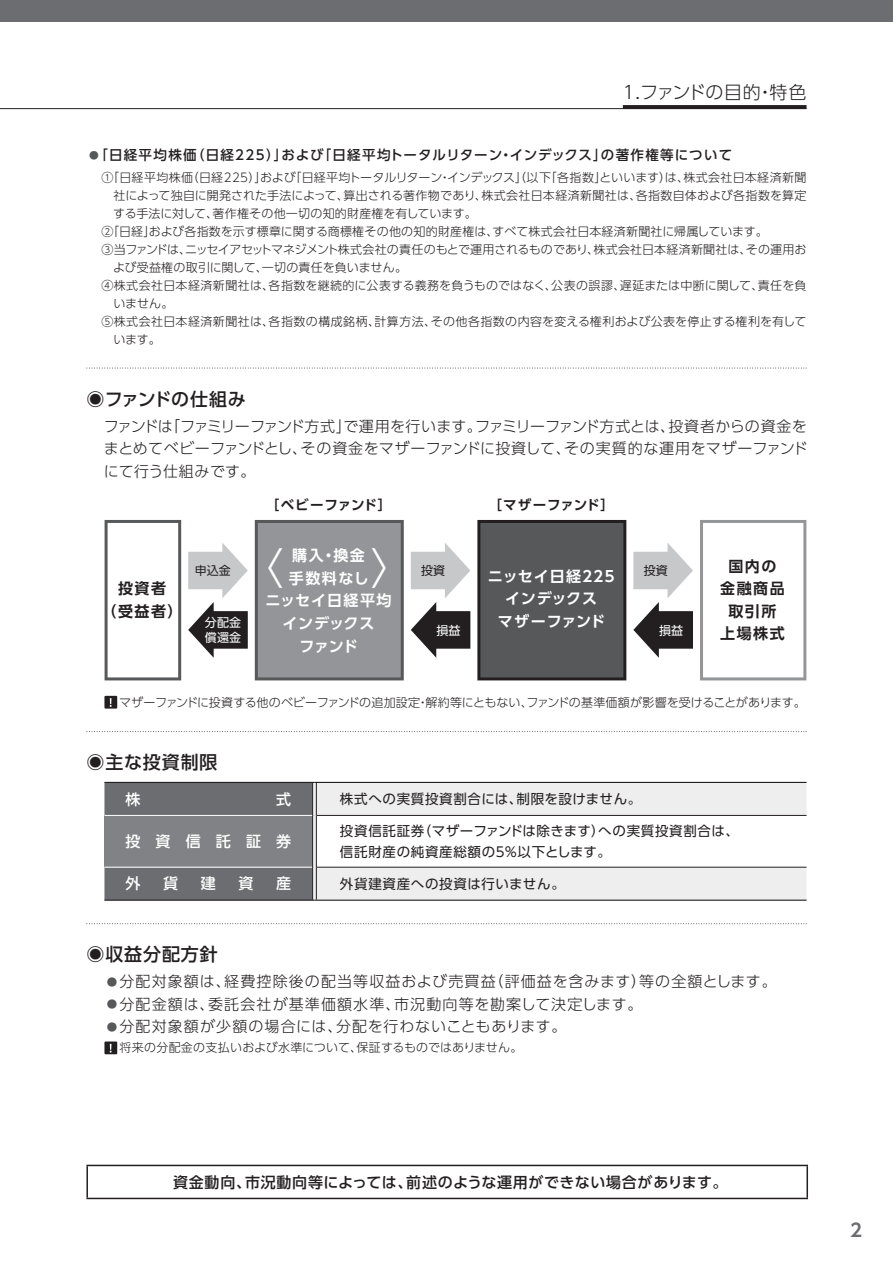
<style>
.page{position:relative;width:893px;height:1263px;background:#fff}
.page>*{position:absolute;margin:0;border:0;box-sizing:border-box;transform-origin:0 0}
.t1{font:300 42px "UD Shin Go Pro";color:#fff}
.t2{font:500 18px "UD Shin Go Pro";letter-spacing:.05em;color:#231f20}
.t3{font:300 18px "UD Shin Go Pro";letter-spacing:-.025em;color:#231f20}
.t4{font:500 18px "UD Shin Go Pro";letter-spacing:-.01em;color:#231f20}
.t5{font:700 18px "UD Shin Go Pro De";color:#6c6d70}
.t6{font:300 15px/22.5px "UD Shin Go Pro";letter-spacing:.06em;color:#231f20;text-align:justify}
.t7{font:500 15px "UD Shin Go Pro";letter-spacing:.045em;color:#231f20}
.t8{font:700 15px/22.5px "UD Shin Go Pro De";letter-spacing:.05em;color:#fff;text-align:center}
.t9{font:700 15px/22.5px "UD Shin Go Pro De";letter-spacing:.1em;color:#231f20;text-align:center}
.t10{font:700 15px/22.5px "UD Shin Go Pro De";letter-spacing:-.005em;color:#fff;text-align:center}
.t11{font:500 15px "UD Shin Go Pro";letter-spacing:1.01em;color:#fff}
.t12{font:13.5px/20.2px "UD Shin Go Pro";letter-spacing:.05em;color:#231f20}
.t13{font:500 13.5px "UD Shin Go Pro";letter-spacing:.09em;color:#231f20}
.t14{font:700 13.5px "UD Shin Go Pro De";letter-spacing:.025em;color:#231f20}
.t15{font:300 12px "UD Shin Go Pro";letter-spacing:.015em;color:#231f20}
.t16{font:300 12px "UD Shin Go Pro";letter-spacing:-.01em;color:#231f20}
.t17{font:300 12px "UD Shin Go Pro";letter-spacing:.035em;color:#231f20}
.t18{font:12px/15px "UD Shin Go Pro";color:#fff}
.t19{font:12px "UD Shin Go Pro";color:#231f20}
.s1{font-size:9.75px;color:#57585a}
.s2{font-size:10.5px;color:#57585a}
</style>
<div class="page">
<div style="left:0;top:0;width:893px;height:21px;background:#6c6d70"></div>
<svg style="left:87px;top:368px;width:720px;height:1px"></svg>
<svg style="left:188px;top:543px;width:60px;height:115px"></svg>
<svg style="left:411px;top:543px;width:59px;height:115px"></svg>
<svg style="left:633px;top:543px;width:60px;height:115px"></svg>
<svg style="left:700px;top:520px;width:106px;height:160px"></svg>
<svg style="left:105px;top:520px;width:76px;height:160px"></svg>
<svg style="left:477px;top:520px;width:149px;height:160px;background:#535456"></svg>
<svg style="left:255px;top:520px;width:149px;height:160px;background:#8e9093"></svg>
<div style="left:104px;top:696px;width:13px;height:13px;background:#231f20"></div>
<svg style="left:110px;top:698px;width:2px;height:9px"></svg>
<svg style="left:87px;top:731px;width:720px;height:1px"></svg>
<div style="left:104px;top:783px;width:208px;height:117px;background:#6c6d70"></div>
<svg style="left:317px;top:783px;width:489px;height:117px;fill:#eeeeef"></svg>
<div style="left:104px;top:815px;width:210px;height:52px;background:#808285"></div>
<svg style="left:313px;top:783px;width:3px;height:32px"></svg>
<svg style="left:313px;top:815px;width:3px;height:52px"></svg>
<svg style="left:313px;top:867px;width:3px;height:33px"></svg>
<hr style="left:317px;top:815px;width:489px;height:1px;background:#231f20">
<hr style="left:317px;top:867px;width:489px;height:1px;background:#231f20">
<hr style="left:104px;top:815px;width:208px;height:1px;background:#fff">
<hr style="left:104px;top:867px;width:208px;height:1px;background:#fff">
<hr style="left:312px;top:783px;width:1px;height:32px;background:#231f20">
<hr style="left:316px;top:783px;width:1px;height:32px;background:#231f20">
<hr style="left:312px;top:815px;width:1px;height:52px;background:#231f20">
<hr style="left:316px;top:815px;width:1px;height:52px;background:#231f20">
<hr style="left:312px;top:867px;width:1px;height:33px;background:#231f20">
<hr style="left:316px;top:867px;width:1px;height:33px;background:#231f20">
<hr style="left:104px;top:782px;width:210px;height:1px;background:#231f20">
<hr style="left:314px;top:782px;width:492px;height:1px;background:#231f20">
<hr style="left:104px;top:900px;width:210px;height:1px;background:#231f20">
<hr style="left:314px;top:900px;width:492px;height:1px;background:#231f20">
<svg style="left:87px;top:923px;width:720px;height:1px"></svg>
<div style="left:104px;top:1041px;width:13px;height:13px;background:#231f20"></div>
<svg style="left:110px;top:1044px;width:2px;height:8px"></svg>
<hr style="left:86px;top:1165px;width:722px;height:1px;background:#231f20">
<hr style="left:86px;top:1166px;width:2px;height:32px;background:#231f20">
<hr style="left:806px;top:1166px;width:2px;height:32px;background:#231f20">
<hr style="left:86px;top:1198px;width:722px;height:1px;background:#231f20">
<hr style="left:0;top:108px;width:806px;height:1px;background:#231f20">
<div style="left:623px;top:105px;width:183px;height:4px;border:2px solid #231f20"></div>
<h2 class="t3" style="left:623px;top:78px;width:185px">1.ファンドの目的・特色</h2>
<p class="t13" style="left:89px;top:144px;width:645px"><span class="s1">●</span>「日経平均株価（日経225）」および「日経平均トータルリターン・インデックス」の著作権等について</p>
<p class="t15" style="left:101px;top:167px;width:706px">①「日経平均株価（日経225）」および「日経平均トータルリターン・インデックス」（以下「各指数」といいます）は、株式会社日本経済新聞</p>
<p class="t15" style="left:113px;top:185px;width:695px">社によって独自に開発された手法によって、算出される著作物であり、株式会社日本経済新聞社は、各指数自体および各指数を算定</p>
<p class="t15" style="left:113px;top:203px;width:365px">する手法に対して、著作権その他一切の知的財産権を有しています。</p>
<p class="t15" style="left:101px;top:221px;width:668px">②「日経」および各指数を示す標章に関する商標権その他の知的財産権は、すべて株式会社日本経済新聞社に帰属しています。</p>
<p class="t15" style="left:101px;top:239px;width:707px">③当ファンドは、ニッセイアセットマネジメント株式会社の責任のもとで運用されるものであり、株式会社日本経済新聞社は、その運用お</p>
<p class="t15" style="left:113px;top:257px;width:295px">よび受益権の取引に関して、一切の責任を負いません。</p>
<p class="t15" style="left:101px;top:275px;width:706px">④株式会社日本経済新聞社は、各指数を継続的に公表する義務を負うものではなく、公表の誤謬、遅延または中断に関して、責任を負</p>
<p class="t15" style="left:113px;top:293px;width:62px">いません。</p>
<p class="t17" style="left:101px;top:311px;width:707px">⑤株式会社日本経済新聞社は、各指数の構成銘柄、計算方法、その他各指数の内容を変える権利および公表を停止する権利を有して</p>
<p class="t15" style="left:113px;top:329px;width:49px">います。</p>
<h2 class="t4" style="left:86px;top:384px;width:161px">◉ファンドの仕組み</h2>
<p class="t6" style="left:104px;top:414px;width:705px">ファンドは「ファミリーファンド方式」で運用を行います。ファミリーファンド方式とは、投資者からの資金をまとめてベビーファンドとし、その資金をマザーファンドに投資して、その実質的な運用をマザーファンドにて行う仕組みです。</p>
<p class="t9" style="left:102px;top:577px;width:83px">投資者<br>（受益者）</p>
<p class="t19" style="left:195px;top:561px;width:38px">申込金</p>
<p class="t18" style="left:205px;top:614px;width:38px">分配金償還金</p>
<p class="t14" style="left:266px;top:494px;width:127px">［ベビーファンド］</p>
<p class="t14" style="left:488px;top:494px;width:127px">［マザーファンド］</p>
<p class="t8" style="left:265px;top:544px;width:128px">購入・換金<br>手数料なし<br>ニッセイ日経平均インデックス<br>ファンド</p>
<h1 class="t1" style="left:262px;top:534px;width:23px">〈</h1>
<h1 class="t1" style="left:371px;top:534px;width:23px">〉</h1>
<p class="t19" style="left:421px;top:561px;width:26px">投資</p>
<p class="t10" style="left:488px;top:564px;width:131px">ニッセイ日経２２５インデックス<br>マザーファンド</p>
<p class="t18" style="left:437px;top:623px;width:26px">損益</p>
<p class="t19" style="left:644px;top:561px;width:26px">投資</p>
<p class="t18" style="left:659px;top:623px;width:26px">損益</p>
<p class="t9" style="left:720px;top:554px;width:66px">国内の金融商品取引所上場株式</p>
<p class="t16" style="left:119px;top:692px;width:688px">マザーファンドに投資する他のベビーファンドの追加設定・解約等にともない、ファンドの基準価額が影響を受けることがあります。</p>
<h2 class="t2" style="left:86px;top:748px;width:133px">◉主な投資制限</h2>
<p class="t11" style="left:125px;top:787px;width:16px">株</p>
<p class="t11" style="left:276px;top:787px;width:16px">式</p>
<p class="t12" style="left:340px;top:788px;width:303px">株式への実質投資割合には、制限を設けません。</p>
<p class="t11" style="left:125px;top:829px;width:167px">投資信託証券</p>
<p class="t12" style="left:340px;top:821px;width:400px">投資信託証券（マザーファンドは除きます）への実質投資割合は、信託財産の純資産総額の５％以下とします。</p>
<p class="t11" style="left:125px;top:871px;width:16px">外</p>
<p class="t11" style="left:163px;top:871px;width:16px">貨</p>
<p class="t11" style="left:201px;top:871px;width:16px">建</p>
<p class="t11" style="left:239px;top:871px;width:16px">資</p>
<p class="t11" style="left:276px;top:871px;width:16px">産</p>
<p class="t12" style="left:340px;top:873px;width:226px">外貨建資産への投資は行いません。</p>
<h2 class="t2" style="left:86px;top:940px;width:133px">◉収益分配方針</h2>
<p class="t6" style="left:107px;top:970px;width:671px"><span class="s2">●</span> 分配対象額は、経費控除後の配当等収益および売買益（評価益を含みます）等の全額とします。</p>
<p class="t6" style="left:107px;top:992px;width:537px"><span class="s2">●</span> 分配金額は、委託会社が基準価額水準、市況動向等を勘案して決定します。</p>
<p class="t6" style="left:107px;top:1015px;width:461px"><span class="s2">●</span> 分配対象額が少額の場合には、分配を行わないこともあります。</p>
<p class="t15" style="left:119px;top:1038px;width:405px">将来の分配金の支払いおよび水準について、保証するものではありません。</p>
<p class="t7" style="left:173px;top:1170px;width:556px">資金動向、市況動向等によっては、前述のような運用ができない場合があります。</p>
<h2 class="t5" style="left:850px;top:1215px;width:13px">2</h2>
</div>
